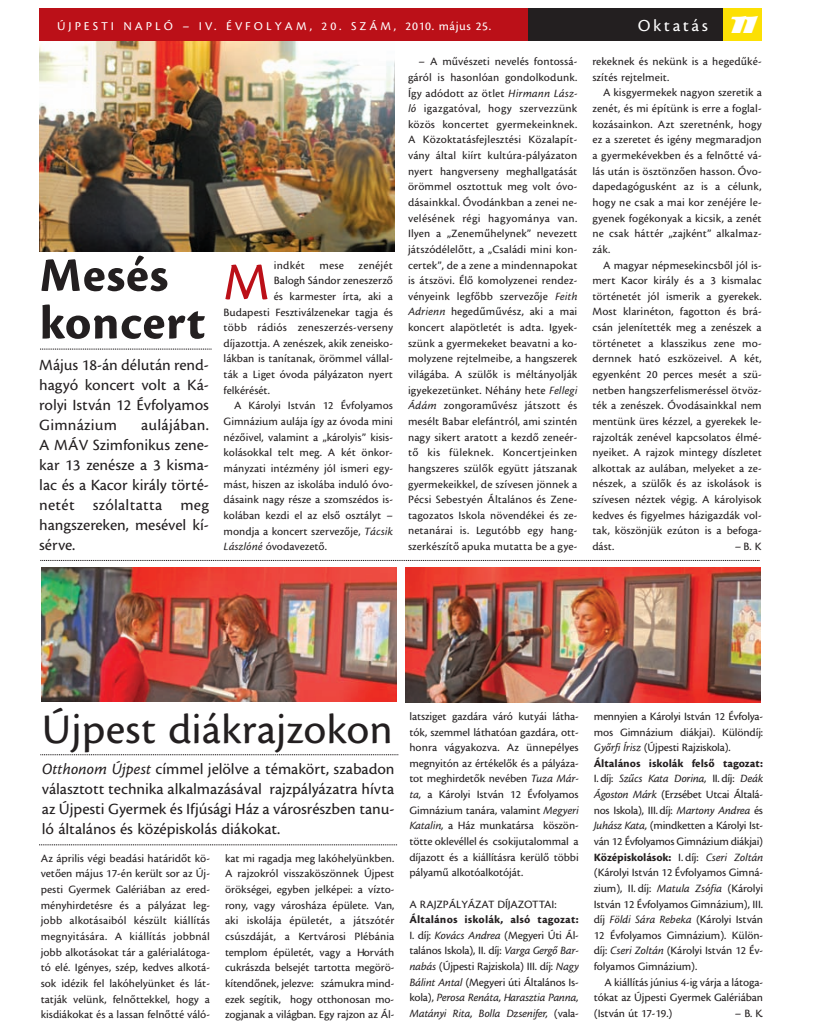
<style>
.page{position:relative;width:833px;height:1025px;background:#fff}
.page>*{position:absolute;margin:0;border:0;box-sizing:border-box;transform-origin:0 0}
.t1{font:700 50px/47.5px "Cronos M";color:#231f20}
.t2{font:43.75px "Cronos M";color:#231f20}
.t3{font:40px "Eclat ICG";color:#fff}
.t4{font:17.5px "Cronos M";letter-spacing:.145em;color:#fff}
.t5{font:16.25px/20px "Cronos M";letter-spacing:-.005em;color:#231f20;text-align:justify}
.t6{font:12.5px "Cronos M";letter-spacing:.24em;color:#fff}
.t7{font:11.62px/15.6px "Cronos M";color:#231f20;text-align:justify}
.t8{font:11.62px "Cronos M";letter-spacing:.02em;color:#231f20}
.s1{font-weight:400;font-size:55px;color:#bb1018}
.s2{font-style:italic}
.s3{font-weight:700}
</style>
<div class="page">
<img style="left:40px;top:41px;width:355px;height:210px">
<svg style="left:40px;top:349px;width:171px;height:1px"></svg>
<img style="left:41px;top:567px;width:355px;height:134px">
<img style="left:405px;top:567px;width:355px;height:135px">
<svg style="left:40px;top:754px;width:358px;height:1px"></svg>
<svg style="left:39px;top:844px;width:358px;height:1px"></svg>
<svg style="left:40px;top:560px;width:719px;height:1px"></svg>
<div style="left:39px;top:9px;width:492px;height:32px;background:#bb1018"></div>
<div style="left:528px;top:9px;width:196px;height:32px;background:#231f20"></div>
<div style="left:723px;top:9px;width:39px;height:32px;background:#fce004"></div>
<p class="t6" style="left:57px;top:21px;width:435px">ÚJPESTI NAPLÓ – IV. ÉVFOLYAM, 20. SZÁM, 2010. május 25.</p>
<h3 class="t4" style="left:638px;top:19px;width:72px">Oktatás</h3>
<h3 class="t3" style="left:724px;top:5px;width:31px">11</h3>
<h1 class="t1" style="left:39px;top:253px;width:232px">Mesés <span class="s1">M </span>koncert</h1>
<h3 class="t5" style="left:39px;top:355px;width:171px">Május 18-án délután rend&shy;hagyó koncert volt a Ká&shy;rolyi István 12 Évfolyamos Gimnázium</h3>
<p class="t7" style="left:274px;top:257px;width:33px">indkét</p>
<p class="t7" style="left:319px;top:257px;width:26px">mese</p>
<p class="t8" style="left:358px;top:260px;width:36px">zenéjét</p>
<p class="t7" style="left:274px;top:273px;width:121px">Balogh Sándor zeneszerzõ</p>
<p class="t7" style="left:274px;top:289px;width:121px">és karmester írta, aki a</p>
<p class="t7" style="left:224px;top:304px;width:171px">Budapesti Fesztiválzenekar tagja és</p>
<p class="t8" style="left:224px;top:322px;width:171px">több rádiós zeneszerzés-verseny</p>
<p class="t7" style="left:224px;top:336px;width:171px">díjazottja. A zenészek, akik zeneisko-</p>
<p class="t7" style="left:224px;top:351px;width:171px">lákban is tanítanak, örömmel vállal-</p>
<p class="t7" style="left:224px;top:367px;width:171px">ták a Liget óvoda pályázaton nyert</p>
<p class="t7" style="left:224px;top:382px;width:48px">felkérését.</p>
<p class="t7" style="left:234px;top:398px;width:160px">A Károlyi István 12 Évfolyamos</p>
<p class="t7" style="left:224px;top:414px;width:171px">Gimnázium aulája így az óvoda mini</p>
<p class="t7" style="left:224px;top:429px;width:171px">nézõivel, valamint a „károlyis” kisis-</p>
<p class="t7" style="left:224px;top:445px;width:171px">kolásokkal telt meg. A két önkor-</p>
<p class="t7" style="left:224px;top:460px;width:171px">mányzati intézmény jól ismeri egy-</p>
<p class="t7" style="left:224px;top:476px;width:171px">mást, hiszen az iskolába induló óvo-</p>
<p class="t7" style="left:224px;top:492px;width:171px">dásaink nagy része a szomszédos is-</p>
<p class="t7" style="left:224px;top:507px;width:171px">kolában kezdi el az elsõ osztályt –</p>
<p class="t7" style="left:224px;top:523px;width:171px">mondja a koncert szervezõje, <span class="s2">Tácsik</span></p>
<p class="t7" style="left:224px;top:539px;width:105px"><span class="s2">Lászlóné</span> óvodavezetõ.</p>
<h3 class="t5" style="left:39px;top:415px;width:171px;text-indent:102px">aulájában.<br>A MÁV Szimfonikus zene&shy;kar 13 zenésze a 3 kisma&shy;lac és a Kacor király törté&shy;netét szólaltatta meg hangszereken, mesével kí&shy;sérve.</h3>
<p class="t7" style="left:408px;top:54px;width:171px;text-indent:11px">– A mûvészeti nevelés fontossá&shy;gáról is hasonlóan gondolkodunk.<br>Így adódott az ötlet <span class="s2">Hirmann Lász&shy;ló</span> igazgatóval, hogy szervezzünk közös koncertet gyermekeinknek.<br>A Közoktatásfejlesztési Közalapít&shy;vány által kiírt kultúra-pályázaton nyert hangverseny meghallgatását örömmel osztottuk meg volt óvo&shy;dásainkkal. Óvodánkban a zenei ne&shy;velésének régi hagyománya van.<br>Ilyen a „Zenemûhelynek” nevezett játszódélelõtt, a „Családi mini kon&shy;certek”, de a zene a mindennapokat is átszövi. Élõ komolyzenei rendez&shy;vényeink legfõbb szervezõje <span class="s2">Feith Adrienn</span> hegedûmûvész, aki a mai koncert alapötletét is adta. Igyek&shy;szünk a gyermekeket beavatni a ko&shy;molyzene rejtelmeibe, a hangszerek világába. A szülõk is méltányolják igyekezetünket. Néhány hete <span class="s2">Fellegi Ádám</span> zongoramûvész játszott és mesélt Babar elefántról, ami szintén nagy sikert aratott a kezdõ zeneér&shy;tõ kis füleknek. Koncertjeinken hangszeres szülõk együtt játszanak gyermekeikkel, de szívesen jönnek a Pécsi Sebestyén Általános és Zene&shy;tagozatos Iskola növendékei és ze&shy;netanárai is. Legutóbb egy hang&shy;szerkészítõ apuka mutatta be a gye-</p>
<p class="t7" style="left:592px;top:54px;width:171px">rekeknek és nekünk is a hegedûké&shy;szítés rejtelmeit.</p>
<p class="t7" style="left:592px;top:85px;width:171px;text-indent:11px">A kisgyermekek nagyon szeretik a zenét, és mi építünk is erre a foglal&shy;kozásainkon. Azt szeretnénk, hogy ez a szeretet és igény megmaradjon a gyermekévekben és a felnõtté vá&shy;lás után is ösztönzõen hasson. Óvo&shy;dapedagógusként az is a célunk, hogy ne csak a mai kor zenéjére le&shy;gyenek fogékonyak a kicsik, a zenét ne csak háttér „zajként” alkalmaz&shy;zák.</p>
<p class="t7" style="left:592px;top:257px;width:171px;text-indent:11px">A magyar népmesekincsbõl jól is&shy;mert Kacor király és a 3 kismalac történetét jól ismerik a gyerekek.<br>Most klarinéton, fagotton és brá&shy;csán jelenítették meg a zenészek a történetet a klasszikus zene mo&shy;dernnek ható eszközeivel. A két, egyenként 20 perces mesét a szü&shy;netben hangszerfelismeréssel ötvöz&shy;ték a zenészek. Óvodásainkkal nem mentünk üres kézzel, a gyerekek le&shy;rajzolták zenével kapcsolatos élmé&shy;nyeiket. A rajzok mintegy díszletet alkottak az aulában, melyeket a ze&shy;nészek, a szülõk és az iskolások is szívesen néztek végig. A károlyisok kedves és figyelmes házigazdák vol&shy;tak, köszönjük ezúton is a befoga&shy;dást.</p>
<p class="t7" style="left:734px;top:538px;width:29px">–B. K</p>
<h2 class="t2" style="left:42px;top:710px;width:353px">Újpest diákrajzokon</h2>
<h3 class="t5" style="left:42px;top:759px;width:354px"><span class="s2">Otthonom Újpest</span> címmel jelölve a témakört, szabadon választott technika alkalmazásával rajzpályázatra hívta az Újpesti Gyermek és Ifjúsági Ház a városrészben tanu&shy;ló általános és középiskolás diákokat.</h3>
<p class="t7" style="left:41px;top:850px;width:171px">Az április végi beadási határidõt kö&shy;vetõen május 17-én került sor az Új&shy;pesti Gyermek Galériában az ered&shy;ményhirdetésre és a pályázat leg&shy;jobb alkotásaiból készült kiállítás megnyitására. A kiállítás jobbnál jobb alkotásokat tár a galérialátoga&shy;tó elé. Igényes, szép, kedves alkotá&shy;sok idézik fel lakóhelyünket és lát&shy;tatják velünk, felnõttekkel, hogy a kisdiákokat és a lassan felnõtté váló-</p>
<p class="t7" style="left:225px;top:850px;width:171px">kat mi ragadja meg lakóhelyünkben.<br>A rajzokról visszaköszönnek Újpest örökségei, egyben jelképei: a vízto&shy;rony, vagy városháza épülete. Van, aki iskolája épületét, a játszótér csúszdáját, a Kertvárosi Plébánia templom épületét, vagy a Horváth cukrászda belsejét tartotta megörö&shy;kítendõnek, jelezve: számukra mind&shy;ezek segítik, hogy otthonosan mo&shy;zogjanak a világban. Egy rajzon az Ál-</p>
<p class="t7" style="left:409px;top:708px;width:171px">latsziget gazdára váró kutyái látha&shy;tók, szemmel láthatóan gazdára, ott&shy;honra vágyakozva. Az ünnepélyes megnyitón az értékelõk és a pályáza&shy;tot meghirdetõk nevében <span class="s2">Tuza Már&shy;ta,</span> a Károlyi István 12 Évfolyamos Gimnázium tanára, valamint <span class="s2">Megyeri Katalin,</span> a Ház munkatársa köszön&shy;tötte oklevéllel és csokijutalommal a díjazott és a kiállításra kerülõ többi pályamû alkotóalkotóját.</p>
<p class="t7" style="left:409px;top:896px;width:149px">A RAJZPÁLYÁZAT DÍJAZOTTAI:</p>
<p class="t7" style="left:409px;top:911px;width:171px"><span class="s3">Általános iskolák, alsó tagozat:<br></span>I. díj: <span class="s2">Kovács Andrea</span> (Megyeri Úti Ál&shy;talános Iskola), II. díj: <span class="s2">Varga Gergõ Bar&shy;nabás</span> (Újpesti Rajziskola) III. díj: <span class="s2">Nagy Bálint Antal</span> (Megyeri úti Általános Is&shy;kola), <span class="s2">Perosa Renáta, Harasztia Panna, Matányi Rita, Bolla Dzsenifer,</span> (vala-</p>
<p class="t7" style="left:594px;top:708px;width:171px;text-align:left">mennyien a Károlyi István 12 Évfolya&shy;mos Gimnázium diákjai). Különdíj:<br><span class="s2">Gyõrfi Írisz</span> (Újpesti Rajziskola).<br><span class="s3">Általános iskolák felsõ tagozat:<br></span>I. díj: <span class="s2">Szûcs Kata Dorina,</span> II. díj: <span class="s2">Deák Ágoston Márk</span> (Erzsébet Utcai Általá&shy;nos Iskola), III. díj: <span class="s2">Martony Andrea</span> és <span class="s2">Juhász Kata,</span> (mindketten a Károlyi Ist&shy;ván 12 Évfolyamos Gimnázium diákjai)<br><span class="s3">Középiskolások:</span> I. díj: <span class="s2">Cseri Zoltán </span>(Károlyi István 12 Évfolyamos Gimná&shy;zium), II. díj: <span class="s2">Matula Zsófia</span> (Károlyi István 12 Évfolyamos Gimnázium), III. díj <span class="s2">Földi Sára Rebeka</span> (Károlyi István 12 Évfolyamos Gimnázium). Külön&shy;díj: <span class="s2">Cseri Zoltán</span> (Károlyi István 12 Év&shy;folyamos Gimnázium).</p>
<p class="t7" style="left:594px;top:974px;width:171px;text-indent:11px">A kiállítás június 4-ig várja a látoga&shy;tókat az Újpesti Gyermek Galériában (István út 17-19.)</p>
<p class="t7" style="left:735px;top:1005px;width:30px">– B. K.</p>
</div>
